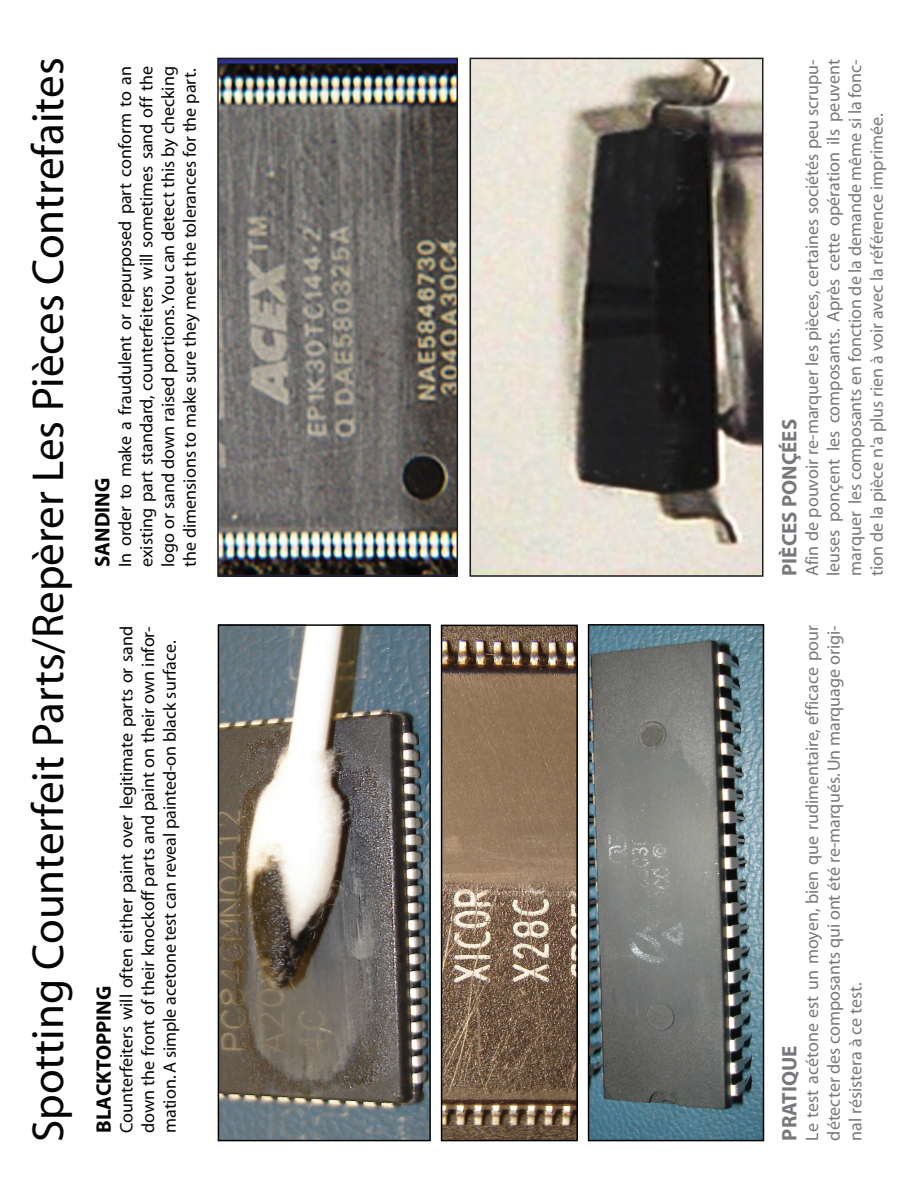
<style>
.page{position:relative;width:918px;height:1188px;background:#fff}
.page>*{position:absolute;margin:0;border:0;box-sizing:border-box;transform-origin:0 0}
.t1{font:45px "Myriad";color:#040503}
.t2{font:700 21px "Myriad";color:#76787b}
.t3{font:700 21px "Myriad";color:#040503}
.t4{font:18px/21.6px "Myriad";color:#040503;text-align:justify}
.t5{font:18px/21.6px "Myriad";color:#76787b;text-align:justify}
</style>
<div class="page">
<img style="left:221px;top:627px;width:207px;height:511px">
<img style="left:220px;top:61px;width:235px;height:513px">
<img style="left:591px;top:627px;width:170px;height:511px">
<img style="left:444px;top:628px;width:131px;height:510px">
<img style="left:473px;top:61px;width:288px;height:513px">
<div style="left:470px;top:58px;width:294px;height:519px;border:2px solid #201d1e"></div>
<div style="left:217px;top:58px;width:241px;height:519px;border:2px solid #201d1e"></div>
<div style="left:218px;top:624px;width:213px;height:517px;border:2px solid #040503"></div>
<div style="left:441px;top:625px;width:137px;height:516px;border:2px solid #040503"></div>
<div style="left:588px;top:624px;width:176px;height:517px;border:2px solid #040503"></div>
<h1 class="t1" style="left:26px;top:1142px;width:1086px;rotate:-90deg">Spotting Counterfeit Parts/Repèrer Les Pièces Contrefaites</h1>
<p class="t3" style="left:92px;top:567px;width:91px;rotate:-90deg">SANDING</p>
<p class="t4" style="left:115px;top:567px;width:502px;rotate:-90deg">In order to make a fraudulent or repurposed part conform to an existing part standard, counterfeiters will sometimes sand off the logo or sand down raised portions. You can detect this by checking the dimensions to make sure they meet the tolerances for the part.</p>
<p class="t3" style="left:93px;top:1133px;width:149px;rotate:-90deg">BLACKTOPPING</p>
<p class="t4" style="left:116px;top:1133px;width:509px;rotate:-90deg">Counterfeiters will often either paint over legitimate parts or sand down the front of their knockoff parts and paint on their own infor&shy;mation. A simple acetone test can reveal painted-on black surface.</p>
<p class="t5" style="left:802px;top:576px;width:518px;rotate:-90deg">Afin de pouvoir re-marquer les pièces, certaines sociétés peu scrupu&shy;leuses ponçent les composants. Après cette opération ils peuvent marquer les composants en fonction de la demande même si la fonc&shy;tion de la pièce n'a plus rien à voir avec la référence imprimée.</p>
<p class="t2" style="left:779px;top:576px;width:158px;rotate:-90deg">PIÈCES PONÇÉES</p>
<p class="t5" style="left:802px;top:1141px;width:517px;rotate:-90deg">Le test acétone est un moyen, bien que rudimentaire, efficace pour détecter des composants qui ont été re-marqués. Un marquage origi&shy;nal résistera à ce test.</p>
<p class="t2" style="left:779px;top:1141px;width:96px;rotate:-90deg">PRATIQUE</p>
</div>
